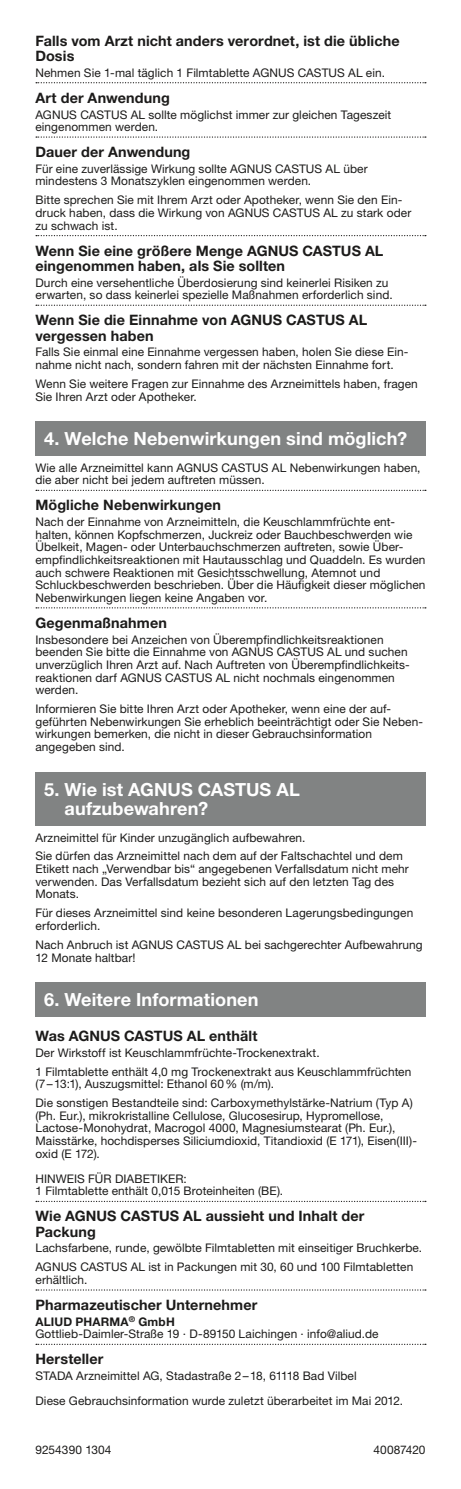
<style>
.page{position:relative;width:461px;height:1489px;background:#fff}
.page>*{position:absolute;margin:0;border:0;box-sizing:border-box;transform-origin:0 0}
.t1{font:700 18.12px/19.2px "Helvetica Neue LTW1 G";letter-spacing:.005em;color:#fff}
.t2{font:700 14.38px/15.2px "Helvetica Neue LTW1 G";letter-spacing:.01em;color:#1c1b1a}
.t3{font:11.88px/12.6px "Helvetica Neue LTW1 G";letter-spacing:.005em;color:#1c1b1a}
.s1{font-weight:700}
</style>
<div class="page">
<svg style="left:36px;top:82px;width:390px;height:1px"></svg>
<svg style="left:36px;top:136px;width:390px;height:2px"></svg>
<svg style="left:36px;top:235px;width:390px;height:1px"></svg>
<svg style="left:36px;top:304px;width:390px;height:2px"></svg>
<svg style="left:36px;top:489px;width:390px;height:2px"></svg>
<svg style="left:36px;top:607px;width:390px;height:1px"></svg>
<svg style="left:36px;top:1200px;width:390px;height:1px"></svg>
<svg style="left:36px;top:1289px;width:390px;height:1px"></svg>
<svg style="left:36px;top:1343px;width:390px;height:1px"></svg>
<div style="left:35px;top:422px;width:390px;height:34px;background:#818383"></div>
<div style="left:35px;top:772px;width:390px;height:53px;background:#818383"></div>
<div style="left:35px;top:982px;width:390px;height:34px;background:#818383"></div>
<p class="t2" style="left:35px;top:33px;width:366px">Falls vom Arzt nicht anders verordnet, ist die übliche<br>Dosis</p>
<p class="t3" style="left:35px;top:66px;width:351px">Nehmen Sie 1-mal täglich 1 Filmtablette AGNUS CASTUS AL ein.</p>
<p class="t2" style="left:35px;top:90px;width:136px">Art der Anwendung</p>
<p class="t3" style="left:35px;top:108px;width:357px">AGNUS CASTUS AL sollte möglichst immer zur gleichen Tageszeit eingenommen werden.</p>
<p class="t2" style="left:35px;top:144px;width:156px">Dauer der Anwendung</p>
<p class="t3" style="left:35px;top:162px;width:333px">Für eine zuverlässige Wirkung sollte AGNUS CASTUS AL über mindestens 3 Monatszyklen eingenommen werden.</p>
<p class="t3" style="left:35px;top:194px;width:377px">Bitte sprechen Sie mit Ihrem Arzt oder Apotheker, wenn Sie den Ein&shy;druck haben, dass die Wirkung von AGNUS CASTUS AL zu stark oder zu schwach ist.</p>
<p class="t2" style="left:35px;top:243px;width:349px">Wenn Sie eine größere Menge AGNUS CASTUS AL eingenommen haben, als Sie sollten</p>
<p class="t3" style="left:35px;top:276px;width:358px">Durch eine versehentliche Überdosierung sind keinerlei Risiken zu erwarten, so dass keinerlei spezielle Maßnahmen erforderlich sind.</p>
<p class="t2" style="left:35px;top:312px;width:333px">Wenn Sie die Einnahme von AGNUS CASTUS AL vergessen haben</p>
<p class="t3" style="left:35px;top:346px;width:374px">Falls Sie einmal eine Einnahme vergessen haben, holen Sie diese Ein&shy;nahme nicht nach, sondern fahren mit der nächsten Einnahme fort.</p>
<p class="t3" style="left:35px;top:377px;width:384px">Wenn Sie weitere Fragen zur Einnahme des Arzneimittels haben, fragen<br>Sie Ihren Arzt oder Apotheker.</p>
<h1 class="t1" style="left:44px;top:429px;width:364px">4. Welche Nebenwirkungen sind möglich?</h1>
<p class="t3" style="left:35px;top:461px;width:386px">Wie alle Arzneimittel kann AGNUS CASTUS AL Nebenwirkungen haben, die aber nicht bei jedem auftreten müssen.</p>
<p class="t2" style="left:35px;top:497px;width:187px">Mögliche Nebenwirkungen</p>
<p class="t3" style="left:35px;top:515px;width:391px">Nach der Einnahme von Arzneimitteln, die Keuschlammfrüchte ent&shy;halten, können Kopfschmerzen, Juckreiz oder Bauchbeschwerden wie Übelkeit, Magen- oder Unterbauchschmerzen auftreten, sowie Über&shy;empfindlichkeitsreaktionen mit Hautausschlag und Quaddeln. Es wurden auch schwere Reaktionen mit Gesichtsschwellung, Atemnot und Schluckbeschwerden beschrieben. Über die Häufigkeit dieser möglichen Nebenwirkungen liegen keine Angaben vor.</p>
<p class="t2" style="left:35px;top:615px;width:133px">Gegenmaßnahmen</p>
<p class="t3" style="left:35px;top:633px;width:376px">Insbesondere bei Anzeichen von Überempfindlichkeitsreaktionen beenden Sie bitte die Einnahme von AGNUS CASTUS AL und suchen unverzüglich Ihren Arzt auf. Nach Auftreten von Überempfindlichkeits&shy;reaktionen darf AGNUS CASTUS AL nicht nochmals eingenommen werden.</p>
<p class="t3" style="left:35px;top:702px;width:389px">Informieren Sie bitte Ihren Arzt oder Apotheker, wenn eine der auf&shy;geführten Nebenwirkungen Sie erheblich beeinträchtigt oder Sie Neben&shy;wirkungen bemerken, die nicht in dieser Gebrauchsinformation angegeben sind.</p>
<h1 class="t1" style="left:65px;top:779px;width:236px;text-indent:-20px">5. Wie ist AGNUS CASTUS AL aufzubewahren?</h1>
<p class="t3" style="left:35px;top:827px;width:369px;line-height:18.9px">Arzneimittel für Kinder unzugänglich aufbewahren.<br>Sie dürfen das Arzneimittel nach dem auf der Faltschachtel und dem</p>
<p class="t3" style="left:35px;top:862px;width:375px">Etikett nach „Verwendbar bis“ angegebenen Verfallsdatum nicht mehr verwenden. Das Verfallsdatum bezieht sich auf den letzten Tag des<br>Monats.</p>
<p class="t3" style="left:35px;top:906px;width:379px">Für dieses Arzneimittel sind keine besonderen Lagerungsbedingungen erforderlich.</p>
<p class="t3" style="left:35px;top:938px;width:388px">Nach Anbruch ist AGNUS CASTUS AL bei sachgerechter Aufbewahrung<br>12 Monate haltbar!</p>
<h1 class="t1" style="left:44px;top:990px;width:216px">6. Weitere Informationen</h1>
<p class="t2" style="left:35px;top:1027px;width:223px">Was AGNUS CASTUS AL enthält</p>
<p class="t3" style="left:35px;top:1042px;width:377px;line-height:18.9px">Der Wirkstoff ist Keuschlammfrüchte-Trockenextrakt.<br>1 Filmtablette enthält 4,0 mg Trockenextrakt aus Keuschlammfrüchten</p>
<p class="t3" style="left:35px;top:1074px;width:378px;line-height:18.9px">(7–13:1), Auszugsmittel: Ethanol 60% (m/m).<br>Die sonstigen Bestandteile sind: Carboxymethylstärke-Natrium (Typ A)</p>
<p class="t3" style="left:35px;top:1108px;width:382px">(Ph. Eur.), mikrokristalline Cellulose, Glucosesirup, Hypromellose, Lactose-Monohydrat, Macrogol 4000, Magnesiumstearat (Ph. Eur.), Maisstärke, hochdisperses Siliciumdioxid, Titandioxid (E 171), Eisen(III)- oxid (E 172).</p>
<p class="t3" style="left:35px;top:1172px;width:249px">HINWEIS FÜR DIABETIKER:<br>1 Filmtablette enthält 0,015 Broteinheiten (BE).</p>
<p class="t2" style="left:35px;top:1208px;width:330px">Wie AGNUS CASTUS AL aussieht und Inhalt der<br>Packung</p>
<p class="t3" style="left:35px;top:1238px;width:388px;line-height:18.9px">Lachsfarbene, runde, gewölbte Filmtabletten mit einseitiger Bruchkerbe.<br>AGNUS CASTUS AL ist in Packungen mit 30, 60 und 100 Filmtabletten</p>
<p class="t3" style="left:35px;top:1273px;width:53px">erhältlich.</p>
<p class="t2" style="left:35px;top:1296px;width:223px">Pharmazeutischer Unternehmer</p>
<p class="t3" style="left:35px;top:1314px;width:344px"><span class="s1">ALIUD PHARMA</span><sup>®</sup> <span class="s1">GmbH<br></span>Gottlieb-Daimler-Straße 19 · D-89150 Laichingen · info@aliud.de</p>
<p class="t2" style="left:35px;top:1351px;width:69px">Hersteller</p>
<p class="t3" style="left:35px;top:1362px;width:369px;line-height:25.2px">STADA Arzneimittel AG, Stadastraße 2–18, 61118 Bad Vilbel<br>Diese Gebrauchsinformation wurde zuletzt überarbeitet im Mai 2012.</p>
<p class="t3" style="left:35px;top:1442px;width:77px">9254390 1304</p>
<p class="t3" style="left:373px;top:1442px;width:53px">40087420</p>
</div>
